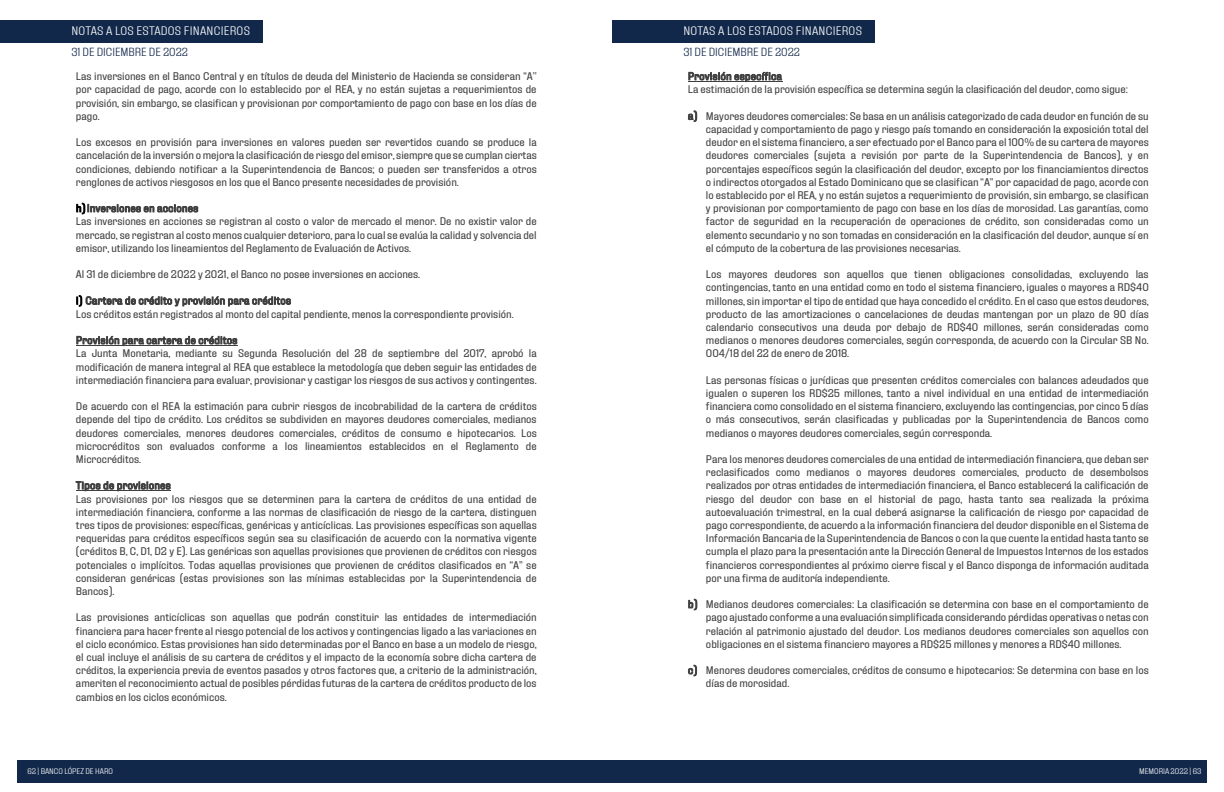
<style>
.page{position:relative;width:1224px;height:792px;background:#fff}
.page>*{position:absolute;margin:0;border:0;box-sizing:border-box;transform-origin:0 0}
.t1{font:300 12px "Fixture";letter-spacing:.02em;color:#fff}
.t2{font:300 11.5px "Fixture";color:#12284b}
.t3{font:11px/13.2px "Fixture";color:#404040;text-align:justify}
.t4{font:10.8px "Fixture";letter-spacing:.02em;color:#404040}
.t5{font:300 8px "Fixture";color:#fff}
.s1{color:#000}
.s2{font-size:10.8px}
</style>
<div class="page">
<div style="left:17px;top:760px;width:1190px;height:23px;background:#12284b"></div>
<div style="left:0;top:20px;width:262px;height:23px;background:#12284b"></div>
<div style="left:612px;top:20px;width:262px;height:23px;background:#12284b"></div>
<hr style="left:76px;top:345px;width:162px;height:1px;background:#404040">
<hr style="left:76px;top:491px;width:95px;height:1px;background:#404040">
<hr style="left:688px;top:81px;width:94px;height:1px;background:#404040">
<p class="t1" style="left:71px;top:23px;width:180px">NOTAS A LOS ESTADOS FINANCIEROS</p>
<p class="t2" style="left:71px;top:45px;width:118px">31 DE DICIEMBRE DE 2022</p>
<p class="t3" style="left:76px;top:70px;width:462px">Las inversiones en el Banco Central y en títulos de deuda del Ministerio de Hacienda se consideran “A’’ por capacidad de pago, acorde con lo establecido por el REA, y no están sujetas a requerimientos de provisión, sin embargo, se clasifican y provisionan por comportamiento de pago con base en los días de pago.</p>
<p class="t3" style="left:76px;top:136px;width:462px">Los excesos en provisión para inversiones en valores pueden ser revertidos cuando se produce la cancelación de la inversión o mejora la clasificación de riesgo del emisor, siempre que se cumplan ciertas condiciones, debiendo notificar a la Superintendencia de Bancos; o pueden ser transferidos a otros renglones de activos riesgosos en los que el Banco presente necesidades de provisión.</p>
<p class="t4" style="left:76px;top:202px;width:124px"><span class="s1">h)</span>Inversiones en acciones</p>
<p class="t3" style="left:76px;top:215px;width:462px">Las inversiones en acciones se registran al costo o valor de mercado el menor. De no existir valor de mercado, se registran al costo menos cualquier deterioro, para lo cual se evalúa la calidad y solvencia del emisor, utilizando los lineamientos del Reglamento de Evaluación de Activos.</p>
<p class="t3" style="left:76px;top:268px;width:346px">Al 31 de diciembre de 2022 y 2021, el Banco no posee inversiones en acciones.</p>
<p class="t4" style="left:76px;top:294px;width:217px"><span class="s1">i)</span> Cartera de crédito y provisión para créditos</p>
<p class="t3" style="left:76px;top:307px;width:439px">Los créditos están registrados al monto del capital pendiente, menos la correspondiente provisión.</p>
<p class="t4" style="left:76px;top:334px;width:163px">Provisión para cartera de créditos</p>
<p class="t3" style="left:76px;top:347px;width:462px">La Junta Monetaria, mediante su Segunda Resolución del 28 de septiembre del 2017, aprobó la modificación de manera integral al REA que establece la metodología que deben seguir las entidades de intermediación financiera para evaluar, provisionar y castigar los riesgos de sus activos y contingentes.</p>
<p class="t3" style="left:76px;top:400px;width:462px">De acuerdo con el REA la estimación para cubrir riesgos de incobrabilidad de la cartera de créditos depende del tipo de crédito. Los créditos se subdividen en mayores deudores comerciales, medianos deudores comerciales, menores deudores comerciales, créditos de consumo e hipotecarios. Los microcréditos son evaluados conforme a los lineamientos establecidos en el Reglamento de Microcréditos.</p>
<p class="t4" style="left:76px;top:479px;width:96px">Tipos de provisiones</p>
<p class="t3" style="left:76px;top:492px;width:462px">Las provisiones por los riesgos que se determinen para la cartera de créditos de una entidad de intermediación financiera, conforme a las normas de clasificación de riesgo de la cartera, distinguen tres tipos de provisiones: específicas, genéricas y anticíclicas. Las provisiones específicas son aquellas requeridas para créditos específicos según sea su clasificación de acuerdo con la normativa vigente (créditos B, C, D1, D2 y E). Las genéricas son aquellas provisiones que provienen de créditos con riesgos potenciales o implícitos. Todas aquellas provisiones que provienen de créditos clasificados en “A” se consideran genéricas (estas provisiones son las mínimas establecidas por la Superintendencia de Bancos).</p>
<p class="t3" style="left:76px;top:611px;width:462px">Las provisiones anticíclicas son aquellas que podrán constituir las entidades de intermediación financiera para hacer frente al riesgo potencial de los activos y contingencias ligado a las variaciones en el ciclo económico. Estas provisiones han sido determinadas por el Banco en base a un modelo de riesgo, el cual incluye el análisis de su cartera de créditos y el impacto de la economía sobre dicha cartera de créditos, la experiencia previa de eventos pasados y otros factores que, a criterio de la administración, ameriten el reconocimiento actual de posibles pérdidas futuras de la cartera de créditos producto de los cambios en los ciclos económicos.</p>
<p class="t1" style="left:683px;top:23px;width:180px">NOTAS A LOS ESTADOS FINANCIEROS</p>
<p class="t2" style="left:683px;top:45px;width:118px">31 DE DICIEMBRE DE 2022</p>
<p class="t4" style="left:688px;top:70px;width:95px">Provisión específica</p>
<p class="t3" style="left:688px;top:83px;width:441px">La estimación de la provisión específica se determina según la clasificación del deudor, como sigue:</p>
<p class="t3" style="left:706px;top:109px;width:444px;text-indent:-18px"><span class="s2">a)</span> Mayores deudores comerciales: Se basa en un análisis categorizado de cada deudor en función de su capacidad y comportamiento de pago y riesgo país tomando en consideración la exposición total del deudor en el sistema financiero, a ser efectuado por el Banco para el 100% de su cartera de mayores deudores comerciales (sujeta a revisión por parte de la Superintendencia de Bancos), y en porcentajes específicos según la clasificación del deudor, excepto por los financiamientos directos o indirectos otorgados al Estado Dominicano que se clasifican “A” por capacidad de pago, acorde con lo establecido por el REA, y no están sujetos a requerimiento de provisión, sin embargo, se clasifican y provisionan por comportamiento de pago con base en los días de morosidad. Las garantías, como factor de seguridad en la recuperación de operaciones de crédito, son consideradas como un elemento secundario y no son tomadas en consideración en la clasificación del deudor, aunque sí en el cómputo de la cobertura de las provisiones necesarias.</p>
<p class="t3" style="left:706px;top:268px;width:444px">Los mayores deudores son aquellos que tienen obligaciones consolidadas, excluyendo las contingencias, tanto en una entidad como en todo el sistema financiero, iguales o mayores a RD$40 millones, sin importar el tipo de entidad que haya concedido el crédito. En el caso que estos deudores, producto de las amortizaciones o cancelaciones de deudas mantengan por un plazo de 90 días calendario consecutivos una deuda por debajo de RD$40 millones, serán consideradas como medianos o menores deudores comerciales, según corresponda, de acuerdo con la Circular SB No.<br>004/18 del 22 de enero de 2018.</p>
<p class="t3" style="left:706px;top:373px;width:444px">Las personas físicas o jurídicas que presenten créditos comerciales con balances adeudados que igualen o superen los RD$25 millones, tanto a nivel individual en una entidad de intermediación financiera como consolidado en el sistema financiero, excluyendo las contingencias, por cinco 5 días o más consecutivos, serán clasificadas y publicadas por la Superintendencia de Bancos como medianos o mayores deudores comerciales, según corresponda.</p>
<p class="t3" style="left:706px;top:453px;width:444px">Para los menores deudores comerciales de una entidad de intermediación financiera, que deban ser reclasificados como medianos o mayores deudores comerciales, producto de desembolsos realizados por otras entidades de intermediación financiera, el Banco establecerá la calificación de riesgo del deudor con base en el historial de pago, hasta tanto sea realizada la próxima autoevaluación trimestral, en la cual deberá asignarse la calificación de riesgo por capacidad de pago correspondiente, de acuerdo a la información financiera del deudor disponible en el Sistema de Información Bancaria de la Superintendencia de Bancos o con la que cuente la entidad hasta tanto se cumpla el plazo para la presentación ante la Dirección General de Impuestos Internos de los estados financieros correspondientes al próximo cierre fiscal y el Banco disponga de información auditada por una firma de auditoría independiente.</p>
<p class="t3" style="left:706px;top:598px;width:444px;text-indent:-18px"><span class="s2">b)</span> Medianos deudores comerciales: La clasificación se determina con base en el comportamiento de pago ajustado conforme a una evaluación simplificada considerando pérdidas operativas o netas con relación al patrimonio ajustado del deudor. Los medianos deudores comerciales son aquellos con obligaciones en el sistema financiero mayores a RD$25 millones y menores a RD$40 millones.</p>
<p class="t3" style="left:706px;top:664px;width:444px;text-indent:-18px"><span class="s2">c)</span> Menores deudores comerciales, créditos de consumo e hipotecarios: Se determina con base en los días de morosidad.</p>
<p class="t5" style="left:27px;top:766px;width:87px">62 | BANCO LÓPEZ DE HARO</p>
<p class="t5" style="left:1139px;top:766px;width:64px">MEMORIA 2022 | 63</p>
</div>
